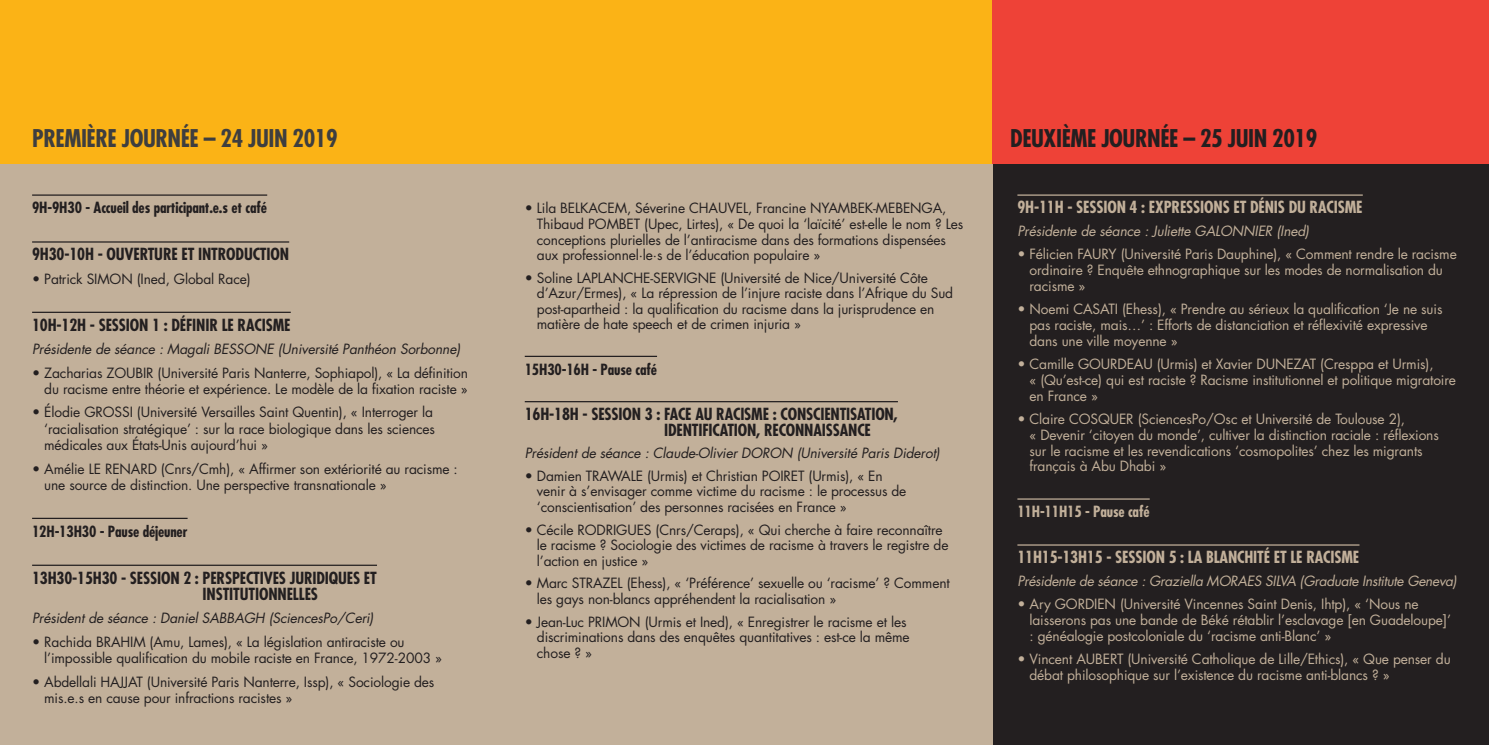
<style>
.page{position:relative;width:1489px;height:745px;background:#fff}
.page>*{position:absolute;margin:0;border:0;box-sizing:border-box;transform-origin:0 0}
.courant_JE{font:700 condensed 23.75px "Futura Std";letter-spacing:-.02em;color:#3e3e3f}
.courant_JE-2{font:700 condensed 23.75px "Futura Std";letter-spacing:-.02em;color:#231f20}
.courant_JE-3{font:700 condensed 16.25px/16.4px "Futura Std";letter-spacing:-.01em;color:#231f20}
.courant_JE-4{font:700 condensed 16.25px "Futura Std";letter-spacing:-.01em;color:#c2b09a}
.courant_JE-5{font:700 condensed 15px "Futura Std";letter-spacing:-.01em;color:#231f20}
.courant_JE-6{font:700 condensed 15px "Futura Std";letter-spacing:-.01em;color:#c2b09a}
.courant_JE-7{font:13.75px/15.5px "Futura Std";letter-spacing:-.01em;color:#231f20}
.courant_JE-8{font:13.75px/15.9px "Futura Std";letter-spacing:-.01em;color:#c2b09a}
.courant_JE-9{font:italic 13.75px "Futura Std";letter-spacing:-.01em;color:#231f20}
.courant_JE-10{font:italic 13.75px "Futura Std";letter-spacing:-.02em;color:#c2b09a}
</style>
<div class="page">
<div style="left:992px;top:0;width:496px;height:744px;background:#231f20"></div>
<div style="left:0;top:92px;width:992px;height:652px;background:#c2b09a"></div>
<div style="left:0;top:0;width:992px;height:163px;background:#fbb316"></div>
<hr style="left:32px;top:194px;width:235px;height:1px;background:#231f20">
<hr style="left:32px;top:241px;width:257px;height:1px;background:#231f20">
<hr style="left:32px;top:311px;width:259px;height:2px;background:#231f20">
<hr style="left:32px;top:517px;width:155px;height:1px;background:#231f20">
<hr style="left:32px;top:564px;width:345px;height:1px;background:#231f20">
<hr style="left:524px;top:355px;width:133px;height:2px;background:#231f20">
<hr style="left:524px;top:401px;width:373px;height:1px;background:#231f20">
<hr style="left:1017px;top:194px;width:345px;height:1px;background:#c2b09a">
<hr style="left:1017px;top:498px;width:132px;height:1px;background:#c2b09a">
<hr style="left:1017px;top:544px;width:342px;height:1px;background:#c2b09a">
<div style="left:992px;top:0;width:496px;height:163px;background:#ee4237"></div>
<p class="courant_JE" style="left:32px;top:123px;width:307px">PREMIÈRE JOURNÉE – 24 JUIN 2019</p>
<p class="courant_JE-2" style="left:1010px;top:123px;width:308px">DEUXIÈME JOURNÉE – 25 JUIN 2019</p>
<p class="courant_JE-5" style="left:32px;top:198px;width:236px">9H-9H30 - Accueil des participant.e.s et café</p>
<p class="courant_JE-3" style="left:32px;top:246px;width:258px">9H30-10H - OUVERTURE ET INTRODUCTION</p>
<p class="courant_JE-7" style="left:32px;top:271px;width:220px">• Patrick SIMON (Ined, Global Race)</p>
<p class="courant_JE-3" style="left:32px;top:316px;width:260px">10H-12H - SESSION 1 : DÉFINIR LE RACISME</p>
<p class="courant_JE-9" style="left:32px;top:340px;width:429px">Présidente de séance : Magali BESSONE (Université Panthéon Sorbonne)</p>
<p class="courant_JE-7" style="left:32px;top:364px;width:437px;line-height:16.4px;text-align:right">• Zacharias ZOUBIR (Université Paris Nanterre, Sophiapol), « La définition du racisme entre théorie et expérience. Le modèle de la fixation raciste »</p>
<p class="courant_JE-7" style="left:44px;top:404px;width:392px;line-height:16.4px;text-indent:-12px">• Élodie GROSSI (Université Versailles Saint Quentin), « Interroger la ‘racialisation stratégique’ : sur la race biologique dans les sciences médicales aux États-Unis aujourd’hui »</p>
<p class="courant_JE-7" style="left:44px;top:460px;width:415px;line-height:16.4px;text-indent:-12px">• Amélie LE RENARD (Cnrs/Cmh), « Affirmer son extériorité au racisme : une source de distinction. Une perspective transnationale »</p>
<p class="courant_JE-5" style="left:32px;top:521px;width:157px">12H-13H30 - Pause déjeuner</p>
<p class="courant_JE-3" style="left:203px;top:569px;width:176px;text-indent:-170px">13H30-15H30 - SESSION 2 : PERSPECTIVES JURIDIQUES ET<br>INSTITUTIONNELLES</p>
<p class="courant_JE-9" style="left:32px;top:609px;width:343px">Président de séance : Daniel SABBAGH (SciencesPo/Ceri)</p>
<p class="courant_JE-7" style="left:44px;top:633px;width:399px;line-height:16.4px;text-indent:-12px">• Rachida BRAHIM (Amu, Lames), « La législation antiraciste ou l’impossible qualification du mobile raciste en France, 1972-2003 »</p>
<p class="courant_JE-7" style="left:44px;top:673px;width:391px;line-height:16.4px;text-indent:-12px">• Abdellali HAJJAT (Université Paris Nanterre, Issp), « Sociologie des mis.e.s en cause pour infractions racistes »</p>
<p class="courant_JE-7" style="left:537px;top:201px;width:428px;text-indent:-12px">• Lila BELKACEM, Séverine CHAUVEL, Francine NYAMBEK-MEBENGA, Thibaud POMBET (Upec, Lirtes), « De quoi la ‘laïcité’ est-elle le nom ? Les conceptions plurielles de l’antiracisme dans des formations dispensées aux professionnel·le·s de l’éducation populaire »</p>
<p class="courant_JE-7" style="left:537px;top:270px;width:418px;text-indent:-12px">• Soline LAPLANCHE-SERVIGNE (Université de Nice/Université Côte d’Azur/Ermes), « La répression de l’injure raciste dans l’Afrique du Sud post-apartheid : la qualification du racisme dans la jurisprudence en matière de hate speech et de crimen injuria »</p>
<p class="courant_JE-5" style="left:524px;top:359px;width:134px">15H30-16H - Pause café</p>
<p class="courant_JE-3" style="left:664px;top:406px;width:235px;line-height:15.5px;text-indent:-139px">16H-18H - SESSION 3 : FACE AU RACISME : CONSCIENTISATION,<br>IDENTIFICATION, RECONNAISSANCE</p>
<p class="courant_JE-9" style="left:524px;top:444px;width:416px">Président de séance : Claude-Olivier DORON (Université Paris Diderot)</p>
<p class="courant_JE-7" style="left:537px;top:468px;width:371px;text-indent:-12px">• Damien TRAWALE (Urmis) et Christian POIRET (Urmis), « En venir à s’envisager comme victime du racisme : le processus de ‘conscientisation’ des personnes racisées en France »</p>
<p class="courant_JE-7" style="left:537px;top:521px;width:413px;text-indent:-12px">• Cécile RODRIGUES (Cnrs/Ceraps), « Qui cherche à faire reconnaître le racisme ? Sociologie des victimes de racisme à travers le registre de l’action en justice »</p>
<p class="courant_JE-7" style="left:537px;top:575px;width:414px;text-indent:-12px">• Marc STRAZEL (Ehess), « ‘Préférence’ sexuelle ou ‘racisme’ ? Comment les gays non-blancs appréhendent la racialisation »</p>
<p class="courant_JE-7" style="left:537px;top:613px;width:374px;text-indent:-12px">• Jean-Luc PRIMON (Urmis et Ined), « Enregistrer le racisme et les discriminations dans des enquêtes quantitatives : est-ce la même chose ? »</p>
<p class="courant_JE-4" style="left:1017px;top:197px;width:347px">9H-11H - SESSION 4 : EXPRESSIONS ET DÉNIS DU RACISME</p>
<p class="courant_JE-10" style="left:1017px;top:222px;width:293px">Présidente de séance : Juliette GALONNIER (Ined)</p>
<p class="courant_JE-8" style="left:1029px;top:246px;width:429px;text-indent:-12px">• Félicien FAURY (Université Paris Dauphine), « Comment rendre le racisme ordinaire ? Enquête ethnographique sur les modes de normalisation du racisme »</p>
<p class="courant_JE-8" style="left:1029px;top:301px;width:414px;text-indent:-12px">• Noemi CASATI (Ehess), « Prendre au sérieux la qualification ‘Je ne suis pas raciste, mais…’ : Efforts de distanciation et réflexivité expressive dans une ville moyenne »</p>
<p class="courant_JE-8" style="left:1029px;top:356px;width:428px;text-indent:-12px">• Camille GOURDEAU (Urmis) et Xavier DUNEZAT (Cresppa et Urmis),<br>« (Qu’est-ce) qui est raciste ? Racisme institutionnel et politique migratoire en France »</p>
<p class="courant_JE-8" style="left:1029px;top:410px;width:411px;text-indent:-12px">• Claire COSQUER (SciencesPo/Osc et Université de Toulouse 2),<br>« Devenir ‘citoyen du monde’, cultiver la distinction raciale : réflexions sur le racisme et les revendications ‘cosmopolites’ chez les migrants français à Abu Dhabi »</p>
<p class="courant_JE-6" style="left:1017px;top:502px;width:134px">11H-11H15 - Pause café</p>
<p class="courant_JE-4" style="left:1017px;top:547px;width:343px">11H15-13H15 - SESSION 5 : LA BLANCHITÉ ET LE RACISME</p>
<p class="courant_JE-10" style="left:1017px;top:572px;width:441px">Présidente de séance : Graziella MORAES SILVA (Graduate Institute Geneva)</p>
<p class="courant_JE-8" style="left:1029px;top:596px;width:423px;text-indent:-12px">• Ary GORDIEN (Université Vincennes Saint Denis, Ihtp), « ‘Nous ne laisserons pas une bande de Béké rétablir l’esclavage [en Guadeloupe]’ : généalogie postcoloniale du ‘racisme anti-Blanc’ »</p>
<p class="courant_JE-8" style="left:1029px;top:650px;width:422px;text-indent:-12px">• Vincent AUBERT (Université Catholique de Lille/Ethics), « Que penser du débat philosophique sur l’existence du racisme anti-blancs ? »</p>
</div>
